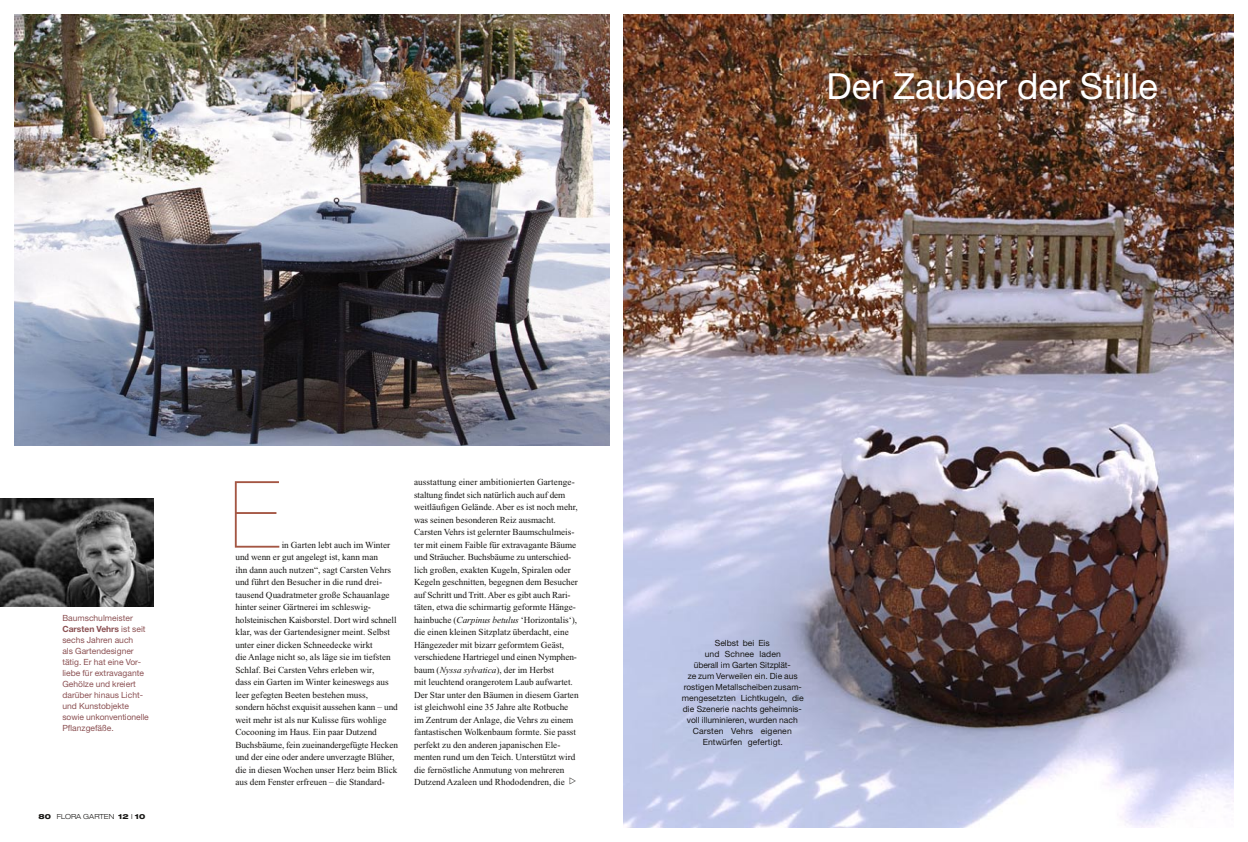
<style>
.page{position:relative;width:1248px;height:842px;background:#fff}
.page>*{position:absolute;margin:0;border:0;box-sizing:border-box;transform-origin:0 0}
.Lauftext{font:200 93px "Helvetica Neue LT";color:#a45643}
.Head_Helvetica{font:36px "Helvetica Neue LT";color:#fff}
.Lauftext-2{font:9.2px/12.5px "Times New Roman";color:#181715}
.Bu_regular{font:8.5px/11px "Helvetica Neue LT";color:#181715;text-align:center}
.Bu_regular-2{font:8.5px/11px "Helvetica Neue LT";color:#8c5254}
.t1{font:300 expanded 7px "Helvetica Neue LT";color:#181715}
.t2{font:800 expanded 7px "Helvetica Neue LT";color:#181715}
.s1{font-weight:700}
.s2{font-weight:800}
.s3{font-style:italic}
</style>
<div class="page">
<img style="left:0;top:499px;width:153px;height:108px">
<img style="left:14px;top:14px;width:595px;height:431px">
<img style="left:624px;top:14px;width:609px;height:814px">
<p class="Head_Helvetica" style="left:826px;top:65px;width:333px">Der Zauber der Stille</p>
<p class="Bu_regular-2" style="left:62px;top:612px;width:88px">Baumschulmeister<br><span class="s1">Carsten Vehrs</span> ist seit sechs Jahren auch<br>als Gartendesigner tätig. Er hat eine Vor&shy;liebe für extravagante<br>Gehölze und kreiert darüber hinaus Licht&shy;und Kunstobjekte sowie unkonventionelle<br>Pflanzgefäße.</p>
<p class="t2" style="left:39px;top:812px;width:14px">80</p>
<p class="t1" style="left:57px;top:813px;width:90px">FLORA GARTEN <span class="s2">12</span> I <span class="s2">10</span></p>
<p class="Lauftext" style="left:230px;top:461px;width:51px">E</p>
<p class="Lauftext-2" style="left:235px;top:538px;width:164px;text-indent:46px">in Garten lebt auch im Winter und wenn er gut angelegt ist, kann man<br>ihn dann auch nutzen“, sagt Carsten Vehrs und führt den Besucher in die rund drei&shy;tausend Quadratmeter große Schauanlage hinter seiner Gärtnerei im schleswig&shy;holsteinischen Kaisborstel. Dort wird schnell klar, was der Gartendesigner meint. Selbst unter einer dicken Schneedecke wirkt<br>die Anlage nicht so, als läge sie im tiefsten Schlaf. Bei Carsten Vehrs erleben wir,<br>dass ein Garten im Winter keineswegs aus leer gefegten Beeten bestehen muss, sondern höchst exquisit aussehen kann – und weit mehr ist als nur Kulisse fürs wohlige Cocooning im Haus. Ein paar Dutzend Buchsbäume, fein zueinandergefügte Hecken und der eine oder andere unverzagte Blüher, die in diesen Wochen unser Herz beim Blick aus dem Fenster erfreuen – die Standard-</p>
<p class="Lauftext-2" style="left:414px;top:476px;width:165px">ausstattung einer ambitionierten Gartenge&shy;staltung findet sich natürlich auch auf dem weitläufigen Gelände. Aber es ist noch mehr, was seinen besonderen Reiz ausmacht.</p>
<p class="Lauftext-2" style="left:414px;top:526px;width:166px">Carsten Vehrs ist gelernter Baumschulmeis&shy;ter mit einem Faible für extravagante Bäume und Sträucher. Buchsbäume zu unterschied&shy;lich großen, exakten Kugeln, Spiralen oder Kegeln geschnitten, begegnen dem Besucher auf Schritt und Tritt. Aber es gibt auch Rari&shy;täten, etwa die schirmartig geformte Hänge&shy;hainbuche (<span class="s3">Carpinus betulus</span> ‘Horizontalis‘), die einen kleinen Sitzplatz überdacht, eine Hängezeder mit bizarr geformtem Geäst, verschiedene Hartriegel und einen Nymphen&shy;baum (<span class="s3">Nyssa sylvatica</span>), der im Herbst<br>mit leuchtend orangerotem Laub aufwartet.<br>Der Star unter den Bäumen in diesem Garten ist gleichwohl eine 35 Jahre alte Rotbuche im Zentrum der Anlage, die Vehrs zu einem fantastischen Wolkenbaum formte. Sie passt perfekt zu den anderen japanischen Ele&shy;menten rund um den Teich. Unterstützt wird die fernöstliche Anmutung von mehreren Dutzend Azaleen und Rhododendren, die</p>
<p class="Bu_regular" style="left:681px;top:637px;width:124px">Selbst bei Eis<br>und Schnee laden<br>überall im Garten Sitzplät-<br>ze zum Verweilen ein. Die aus rostigen Metallscheiben zusam&shy;mengesetzten Lichtkugeln, die die Szenerie nachts geheimnis&shy;voll illuminieren, wurden nach<br>Carsten Vehrs eigenen<br>Entwürfen gefertigt.</p>
</div>
